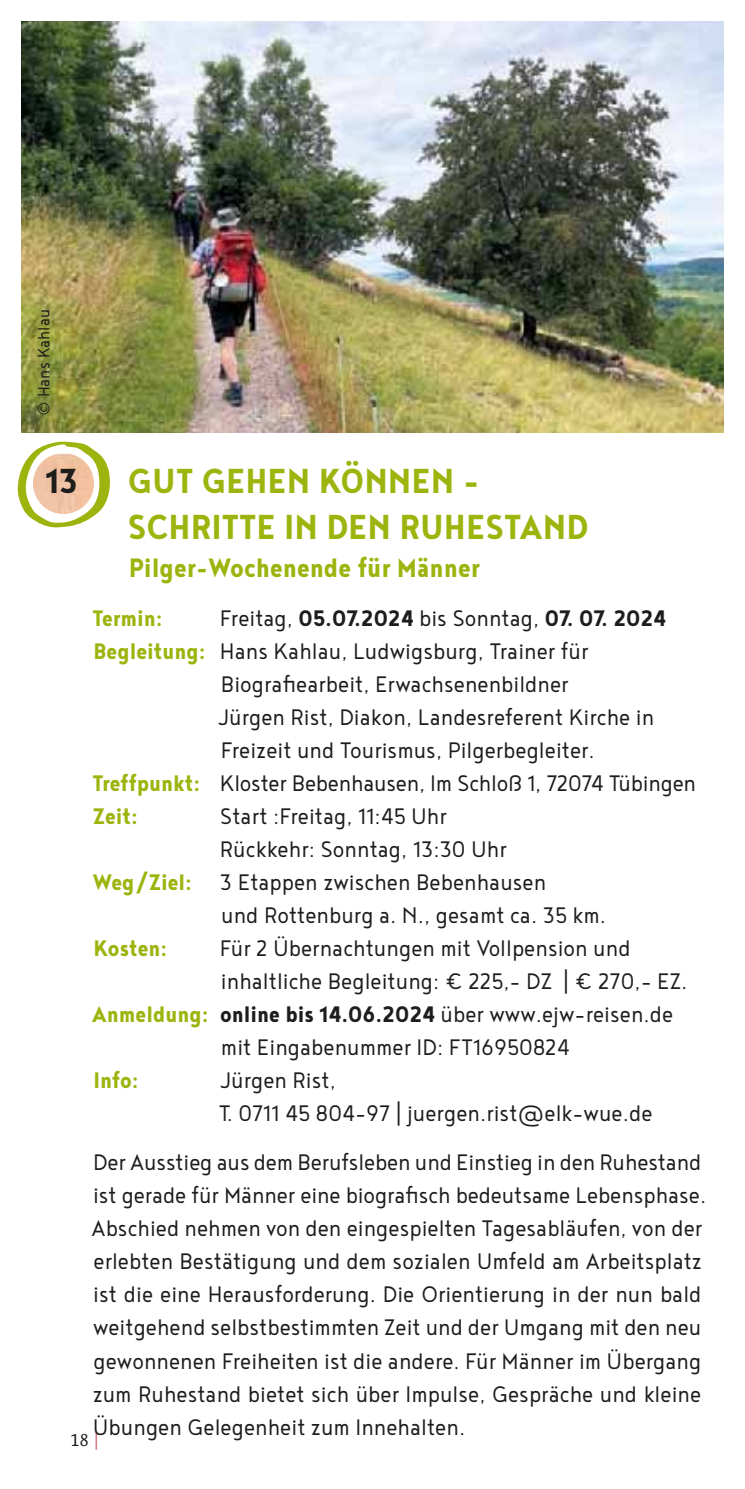
<style>
.page{position:relative;width:745px;height:1489px;background:#fff}
.page>*{position:absolute;margin:0;border:0;box-sizing:border-box;transform-origin:0 0}
.t1{font:700 42.5px/46.2px "Noyh Geometric Slim";color:#9cb40d}
.t2{font:700 32.5px "Noyh Geometric Slim";color:#9cb40d}
.t3{font:300 27.5px/33px "Noyh Geometric Slim";color:#1d1d1b}
.t4{font:700 27.5px "Noyh Geometric Slim";color:#1d1d1b}
.t5{font:700 27.5px "Noyh Geometric Slim";color:#9cb40d}
.t6{font:300 20px "Noyh Geometric Slim";color:#1d1d1b}
.t7{font:17.5px "Le Monde Courrier Std";color:#1d1d1b}
.s1{color:#1d1d1b}
.s2{font-weight:300}
.s3{font-weight:700;color:#9cb40d}
.s4{font-weight:700}
.s5{color:#ca4f62}
</style>
<div class="page">
<svg style="left:17px;top:441px;width:93px;height:86px"></svg>
<img style="left:33px;top:453px;width:61px;height:61px">
<img style="left:21px;top:21px;width:702px;height:411px">
<p class="t6" style="left:31px;top:416px;width:108px;rotate:-90deg">© Hans Kahlau</p>
<h1 class="t1" style="left:127px;top:455px;width:462px;text-indent:-82px"><span class="s1">13</span> GUT GEHEN KÖNNEN –<br>SCHRITTE IN DEN RUHESTAND</h1>
<p class="t2" style="left:129px;top:546px;width:352px">Pilger-Wochenende für Männer</p>
<p class="t5" style="left:92px;top:600px;width:72px">Termin:</p>
<p class="t4" style="left:220px;top:600px;width:447px"><span class="s2">Freitag,</span> 05.07.2024 <span class="s2">bis Sonntag,</span> 07. 07. 2024</p>
<p class="t3" style="left:93px;top:633px;width:496px"><span class="s3">Begleitung:</span> Hans Kahlau, Ludwigsburg, Trainer für</p>
<p class="t3" style="left:221px;top:666px;width:349px">Biografiearbeit, Erwachsenenbildner</p>
<p class="t3" style="left:218px;top:699px;width:437px">Jürgen Rist, Diakon, Landesreferent Kirche in</p>
<p class="t3" style="left:221px;top:732px;width:375px">Freizeit und Tourismus, Pilgerbegleiter.</p>
<p class="t3" style="left:92px;top:765px;width:604px"><span class="s3">Treffpunkt:</span> Kloster Bebenhausen, Im Schloß 1, 72074 Tübingen</p>
<p class="t5" style="left:93px;top:798px;width:46px">Zeit:</p>
<p class="t3" style="left:220px;top:798px;width:228px">Start :Freitag, 11:45 Uhr</p>
<p class="t3" style="left:220px;top:831px;width:288px">Rückkehr: Sonntag, 13:30 Uhr</p>
<p class="t3" style="left:93px;top:864px;width:454px"><span class="s3">Weg/Ziel:</span> 3 Etappen zwischen Bebenhausen</p>
<p class="t3" style="left:221px;top:897px;width:386px">und Rottenburg a. N., gesamt ca. 35 km.</p>
<p class="t5" style="left:93px;top:930px;width:75px">Kosten:</p>
<p class="t3" style="left:220px;top:930px;width:412px">Für 2 Übernachtungen mit Vollpension und</p>
<p class="t3" style="left:221px;top:963px;width:468px">inhaltliche Begleitung: € 225,– DZ | € 270,– EZ.</p>
<p class="t3" style="left:92px;top:996px;width:582px"><span class="s3">Anmeldung:</span> <span class="s4">online bis 14.06.2024</span> über www.ejw-reisen.de</p>
<p class="t3" style="left:221px;top:1029px;width:350px">mit Eingabenummer ID: FT16950824</p>
<p class="t5" style="left:93px;top:1062px;width:47px">Info:</p>
<p class="t3" style="left:219px;top:1062px;width:435px">Jürgen Rist,<br>T. 0711 45 804-97 | juergen.rist@elk-wue.de</p>
<p class="t3" style="left:91px;top:1144px;width:615px">Der Ausstieg aus dem Berufsleben und Einstieg in den Ruhestand ist gerade für Männer eine biografisch bedeutsame Lebensphase.<br>Abschied nehmen von den eingespielten Tagesabläufen, von der erlebten Bestätigung und dem sozialen Umfeld am Arbeitsplatz ist die eine Herausforderung. Die Orientierung in der nun bald weitgehend selbstbestimmten Zeit und der Umgang mit den neu gewonnenen Freiheiten ist die andere. Für Männer im Übergang zum Ruhestand bietet sich über Impulse, Gespräche und kleine Übungen Gelegenheit zum Innehalten.</p>
<p class="t7" style="left:71px;top:1429px;width:29px">18 <span class="s5">|</span></p>
</div>
